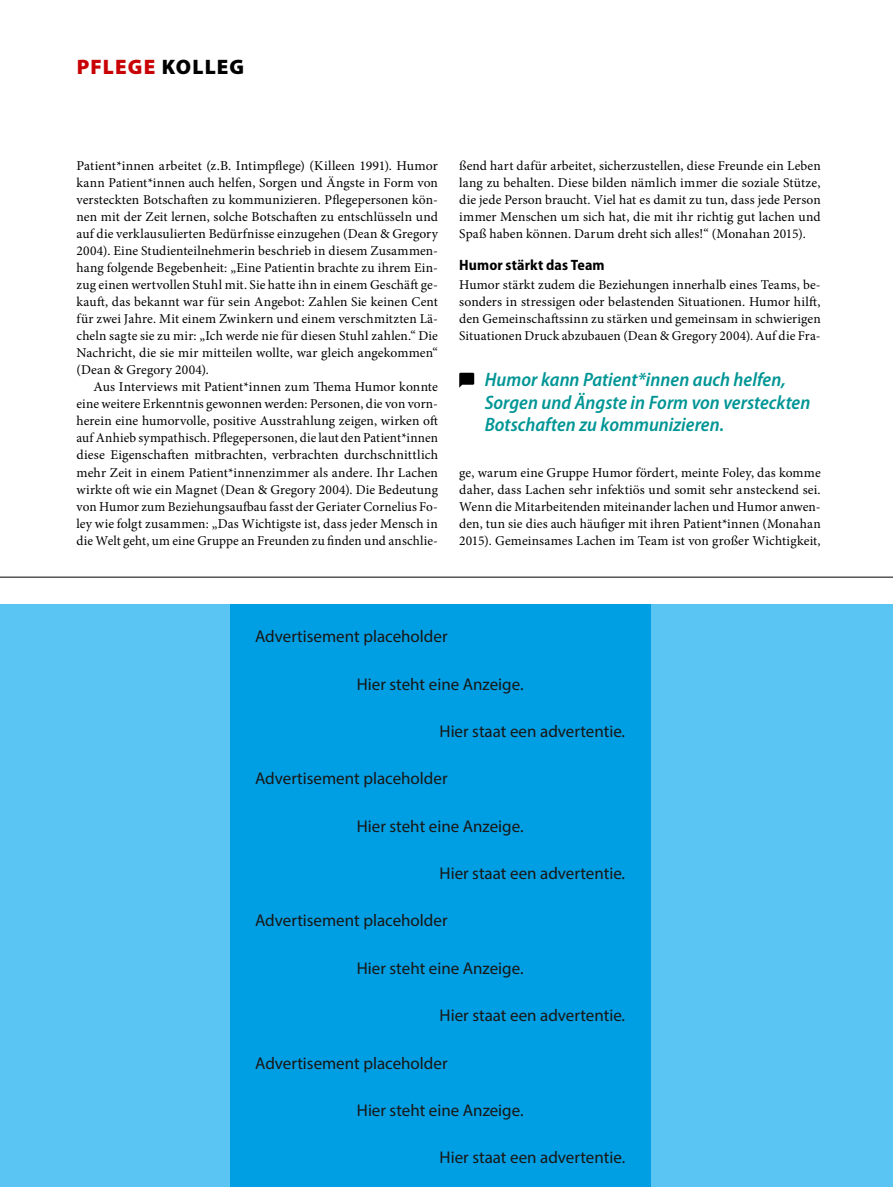
<style>
.page{position:relative;width:893px;height:1187px;background:#fff}
.page>*{position:absolute;margin:0;border:0;box-sizing:border-box;transform-origin:0 0}
.t1{font:900 21px "Myriad Pro";letter-spacing:.05em;color:#c80205}
.NoXML_Eyecatcher{font:italic 600 semi-condensed 19.5px/22.5px "Myriad Pro";color:#009595}
.t2{font:16.95px "Myriad Pro Regular 2";color:#181716}
.SectionHeading_2_x{font:700 semi-condensed 15px "Myriad Pro";letter-spacing:.005em;color:#000}
.Para_Indent{font:13.5px/17px "Minion Pro";letter-spacing:.005em;color:#000;text-align:justify}
.Dateline_Para{font:13.5px/17px "Minion Pro";letter-spacing:.005em;color:#000;text-align:justify}
.Para_x{font:13.5px/17px "Minion Pro";letter-spacing:.005em;color:#000;text-align:justify}
.s1{color:#000}
</style>
<div class="page">
<svg style="left:459px;top:373px;width:15px;height:14px"></svg>
<hr style="left:0;top:577px;width:893px;height:1px;background:#000">
<div style="left:0;top:604px;width:893px;height:582px;background:#5ac5f2"></div>
<div style="left:230px;top:604px;width:421px;height:582px;background:#009ee3"></div>
<h1 class="t1" style="left:77px;top:55px;width:169px">PFLEGE <span class="s1">KOLLEG</span></h1>
<p class="Dateline_Para" style="left:77px;top:157px;width:363px">Patient*innen arbeitet (z.B. Intimpflege) (Killeen 1991). Humor kann Patient*innen auch helfen, Sorgen und Ängste in Form von versteckten Botschaften zu kommunizieren. Pflegepersonen kön&shy;nen mit der Zeit lernen, solche Botschaften zu entschlüsseln und auf die verklausulierten Bedürfnisse einzugehen (Dean &amp; Gregory 2004). Eine Studienteilnehmerin beschrieb in diesem Zusammen&shy;hang folgende Begebenheit: „Eine Patientin brachte zu ihrem Ein&shy;zug einen wertvollen Stuhl mit. Sie hatte ihn in einem Geschäft ge&shy;kauft, das bekannt war für sein Angebot: Zahlen Sie keinen Cent für zwei Jahre. Mit einem Zwinkern und einem verschmitzten Lä&shy;cheln sagte sie zu mir: „Ich werde nie für diesen Stuhl zahlen.“ Die Nachricht, die sie mir mitteilen wollte, war gleich angekommen“ (Dean &amp; Gregory 2004).</p>
<p class="Para_Indent" style="left:77px;top:378px;width:363px;text-indent:17px">Aus Interviews mit Patient*innen zum Thema Humor konnte eine weitere Erkenntnis gewonnen werden: Personen, die von vorn&shy;herein eine humorvolle, positive Ausstrahlung zeigen, wirken oft auf Anhieb sympathisch. Pflegepersonen, die laut den Patient*innen diese Eigenschaften mitbrachten, verbrachten durchschnittlich mehr Zeit in einem Patient*innenzimmer als andere. Ihr Lachen wirkte oft wie ein Magnet (Dean &amp; Gregory 2004). Die Bedeutung von Humor zum Beziehungsaufbau fasst der Geriater Cornelius Fo&shy;ley wie folgt zusammen: „Das Wichtigste ist, dass jeder Mensch in die Welt geht, um eine Gruppe an Freunden zu finden und anschlie-</p>
<p class="Para_Indent" style="left:459px;top:157px;width:363px">ßend hart dafür arbeitet, sicherzustellen, diese Freunde ein Leben lang zu behalten. Diese bilden nämlich immer die soziale Stütze, die jede Person braucht. Viel hat es damit zu tun, dass jede Person immer Menschen um sich hat, die mit ihr richtig gut lachen und Spaß haben können. Darum dreht sich alles!“ (Monahan 2015).</p>
<p class="SectionHeading_2_x" style="left:459px;top:256px;width:147px">Humor stärkt das Team</p>
<p class="Para_x" style="left:459px;top:276px;width:363px">Humor stärkt zudem die Beziehungen innerhalb eines Teams, be&shy;sonders in stressigen oder belastenden Situationen. Humor hilft, den Gemeinschaftssinn zu stärken und gemeinsam in schwierigen Situationen Druck abzubauen (Dean &amp; Gregory 2004). Auf die Fra-</p>
<p class="NoXML_Eyecatcher" style="left:485px;top:368px;width:327px">Humor kann Patient*innen auch helfen,<br>Sorgen und Ängste in Form von versteckten<br>Botschaften zu kommunizieren.</p>
<p class="Para_x" style="left:459px;top:464px;width:363px">ge, warum eine Gruppe Humor fördert, meinte Foley, das komme daher, dass Lachen sehr infektiös und somit sehr ansteckend sei.<br>Wenn die Mitarbeitenden miteinander lachen und Humor anwen&shy;den, tun sie dies auch häufiger mit ihren Patient*innen (Monahan 2015). Gemeinsames Lachen im Team ist von großer Wichtigkeit,</p>
<p class="t2" style="left:255px;top:626px;width:194px">Advertisement placeholder</p>
<p class="t2" style="left:357px;top:673px;width:168px">Hier steht eine Anzeige.</p>
<p class="t2" style="left:439px;top:720px;width:187px">Hier staat een advertentie.</p>
<p class="t2" style="left:255px;top:768px;width:194px">Advertisement placeholder</p>
<p class="t2" style="left:357px;top:815px;width:168px">Hier steht eine Anzeige.</p>
<p class="t2" style="left:439px;top:862px;width:187px">Hier staat een advertentie.</p>
<p class="t2" style="left:255px;top:910px;width:194px">Advertisement placeholder</p>
<p class="t2" style="left:357px;top:957px;width:168px">Hier steht eine Anzeige.</p>
<p class="t2" style="left:439px;top:1004px;width:187px">Hier staat een advertentie.</p>
<p class="t2" style="left:255px;top:1052px;width:194px">Advertisement placeholder</p>
<p class="t2" style="left:357px;top:1099px;width:168px">Hier steht eine Anzeige.</p>
<p class="t2" style="left:439px;top:1146px;width:187px">Hier staat een advertentie.</p>
</div>
